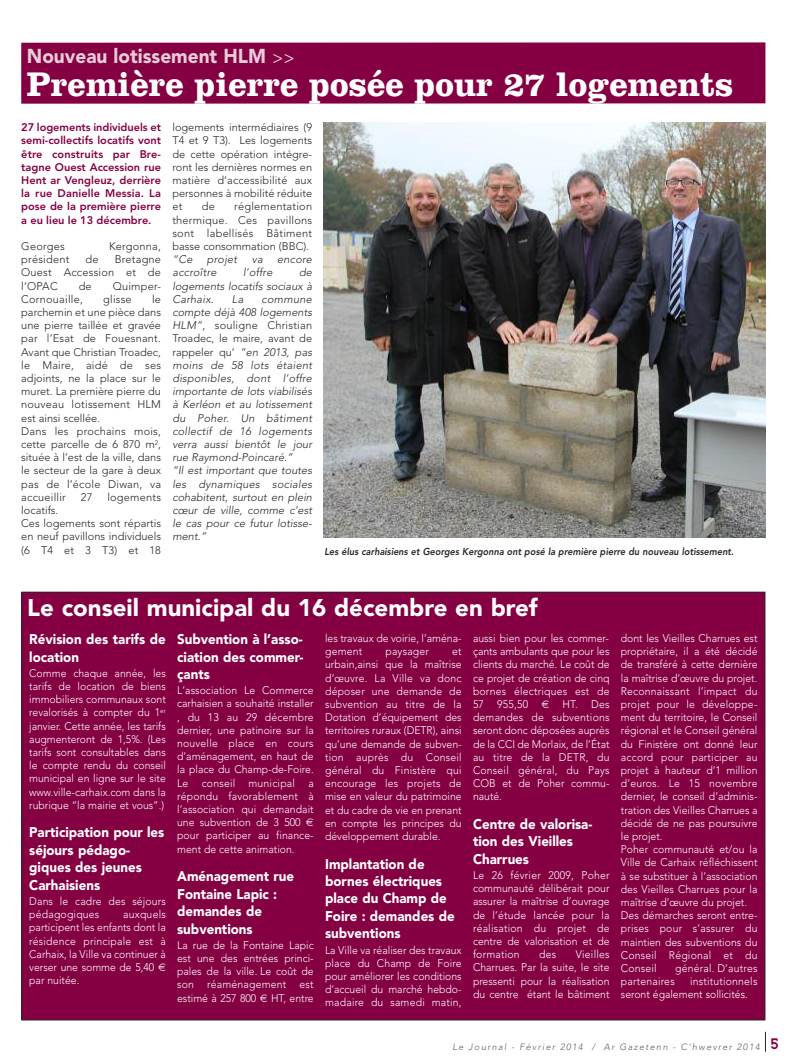
<style>
.page{position:relative;width:808px;height:1063px;background:#fff}
.page>*{position:absolute;margin:0;border:0;box-sizing:border-box;transform-origin:0 0}
.t1{font:700 35px "Clarendon";color:#fff;scale:.95 1}
.t2{font:900 24px "Avenir";color:#fff}
.t3{font:900 20px "Avenir";color:#e7ccd9;scale:.95 1}
.t4{font:900 14px/17.4px "Avenir";color:#fff;scale:.95 1}
.t5{font:300 11px/13.2px "Avenir";color:#fff;text-align:justify;scale:.95 1}
.t6{font:300 11px/13.2px "Avenir";color:#272627;text-align:justify}
.t7{font:italic 300 11px/13.2px "Avenir";letter-spacing:.005em;color:#272627;text-align:justify}
.t8{font:800 11px/13.2px "Avenir";color:#850042;text-align:justify}
.t9{font:300 11px "Avenir";letter-spacing:.02em;color:#272627}
.t10{font:300 11px "Avenir";letter-spacing:.02em;color:#fff;scale:.95 1}
.t11{font:italic 800 10px "Avenir";letter-spacing:.005em;color:#272627;scale:.91 1}
.t12{font:italic 300 9px "Avenir";letter-spacing:.155em;color:#5d5c5d}
.s1{font-family:"Baker Signet";font-weight:400}
.s2{font-style:normal}
.s3{font-family:"Base Nine";font-weight:400;font-style:normal;font-size:16px;color:#850042}
</style>
<div class="page">
<div style="left:22px;top:592px;width:743px;height:428px;background:#850042"></div>
<div style="left:21px;top:42px;width:744px;height:62px;background:#850042"></div>
<img style="left:323px;top:123px;width:442px;height:414px">
<svg style="left:765px;top:1032px;width:1px;height:20px"></svg>
<h3 class="t3" style="left:27px;top:48px;width:284px">Nouveau lotissement HLM <span class="s1">&gt;&gt;</span></h3>
<h1 class="t1" style="left:27px;top:63px;width:745px">Première pierre posée pour 27 logements</h1>
<p class="t8" style="left:21px;top:122px;width:141px">27 logements individuels et semi-collectifs locatifs vont être construits par Bre&shy;tagne Ouest Accession rue Hent ar Vengleuz, derrière la rue Danielle Messia. La pose de la première pierre a eu lieu le 13 décembre.</p>
<p class="t9" style="left:21px;top:242px;width:45px">Georges</p>
<p class="t9" style="left:109px;top:242px;width:54px">Kergonna,</p>
<p class="t9" style="left:21px;top:255px;width:50px">président</p>
<p class="t6" style="left:86px;top:254px;width:15px">de</p>
<p class="t6" style="left:21px;top:254px;width:141px;text-indent:93px">Bretagne Ouest Accession et de l’OPAC</p>
<p class="t6" style="left:79px;top:280px;width:15px">de</p>
<p class="t9" style="left:113px;top:281px;width:50px">Quimper-</p>
<p class="t9" style="left:21px;top:295px;width:63px">Cornouaille,</p>
<p class="t6" style="left:103px;top:293px;width:30px">glisse</p>
<p class="t6" style="left:21px;top:293px;width:141px;text-align:left;text-indent:131px">le parchemin et une pièce dans une pierre taillée et gravée par l’Esat de Fouesnant.<br>Avant que Christian Troadec, le Maire, aidé de ses adjoints, ne la place sur le muret. La première pierre du nouveau lotissement HLM est ainsi scellée.<br>Dans les prochains mois, cette parcelle de 6 870 m<sup>2</sup>, située à l’est de la ville, dans le secteur de la gare à deux pas de l’école Diwan, va accueillir</p>
<p class="t6" style="left:81px;top:491px;width:13px">27</p>
<p class="t9" style="left:107px;top:493px;width:55px">logements</p>
<p class="t6" style="left:21px;top:505px;width:141px;text-align:left">locatifs.<br>Ces logements sont répartis en neuf pavillons individuels (6 T4 et 3 T3) et 18</p>
<p class="t6" style="left:172px;top:122px;width:141px">logements intermédiaires (9<br>T4 et 9 T3). Les logements de cette opération intégre&shy;ront les dernières normes en matière d’accessibilité aux personnes à mobilité réduite et</p>
<p class="t6" style="left:172px;top:201px;width:141px;text-indent:62px">réglementation thermique. Ces pavillons sont labellisés Bâtiment basse consommation (BBC).</p>
<p class="t7" style="left:172px;top:254px;width:22px">“Ce</p>
<p class="t7" style="left:207px;top:254px;width:32px">projet</p>
<p class="t7" style="left:252px;top:254px;width:13px">va</p>
<p class="t7" style="left:277px;top:254px;width:36px">encore</p>
<p class="t7" style="left:172px;top:267px;width:46px">accroître</p>
<p class="t7" style="left:243px;top:267px;width:31px">l’offre</p>
<p class="t6" style="left:202px;top:201px;width:15px">de</p>
<p class="t7" style="left:172px;top:267px;width:141px;text-indent:127px">de logements locatifs sociaux à Carhaix.</p>
<p class="t7" style="left:232px;top:293px;width:13px">La</p>
<p class="t7" style="left:172px;top:293px;width:141px;text-align:left;text-indent:89px">commune compte déjà 408 logements<br>HLM”<span class="s2">, souligne Christian<br>Troadec, le maire, avant de rappeler qu’</span> ”en 2013, pas moins de 58 lots étaient disponibles, dont l’offre importante de lots viabilisés à Kerléon et au lotissement du Poher. Un bâtiment collectif de 16 logements verra aussi bientôt le jour rue Raymond-Poincaré.”<br>“Il est important que toutes les dynamiques sociales cohabitent, surtout en plein cœur de ville, comme c’est le cas pour ce futur lotisse&shy;ment.”</p>
<p class="t11" style="left:324px;top:548px;width:451px">Les élus carhaisiens et Georges Kergonna ont posé la première pierre du nouveau lotissement.</p>
<h2 class="t2" style="left:27px;top:598px;width:512px">Le conseil municipal du 16 décembre en bref</h2>
<p class="t4" style="left:29px;top:632px;width:145px">Révision des tarifs de location</p>
<p class="t5" style="left:29px;top:667px;width:145px">Comme chaque année, les tarifs de location de biens immobiliers communaux sont revalorisés à compter du 1<sup>er </sup>janvier. Cette année, les tarifs augmenteront de 1,5%. (Les tarifs sont consultables dans le compte rendu du conseil municipal en ligne sur le site www.ville-carhaix.com dans la rubrique “la mairie et vous”.)</p>
<p class="t4" style="left:29px;top:825px;width:144px">Participation pour les séjours pédago&shy;giques des jeunes<br>Carhaisiens</p>
<p class="t5" style="left:29px;top:895px;width:145px">Dans le cadre des séjours pédagogiques</p>
<p class="t4" style="left:177px;top:632px;width:134px;text-align:justify">Subvention à l’asso&shy;ciation des commer&shy;çants</p>
<p class="t5" style="left:177px;top:685px;width:145px;text-align:left">L’association Le Commerce carhaisien a souhaité installer , du 13 au 29 décembre dernier, une patinoire sur la nouvelle place en cours d’aménagement, en haut de la place du Champ-de-Foire.<br>Le conseil municipal a répondu favorablement à l’association qui demandait une subvention de 3 500 pour participer au finance&shy;ment de cette animation.</p>
<p class="t4" style="left:177px;top:869px;width:125px">Aménagement rue<br>Fontaine Lapic : demandes de subventions</p>
<p class="t5" style="left:177px;top:939px;width:145px">La rue de la Fontaine Lapic est une des entrées princi&shy;pales de la ville. Le coût de son réaménagement est estimé à 257 800</p>
<p class="t5" style="left:325px;top:632px;width:145px">les travaux de voirie, l’aména&shy;gement</p>
<p class="t5" style="left:473px;top:632px;width:145px">aussi bien pour les commer&shy;çants ambulants que pour les clients du marché. Le coût de ce projet de création de cinq bornes électriques est de 57 955,50</p>
<p class="t5" style="left:325px;top:646px;width:145px;text-indent:127px">et urbain,ainsi que la maîtrise d’œuvre. La Ville va donc déposer une demande de subvention au titre de la Dotation d’équipement des territoires ruraux (DETR), ainsi qu’une demande de subven&shy;tion auprès du Conseil général du Finistère qui encourage les projets de mise en valeur du patrimoine et du cadre de vie en prenant en compte les principes du développement durable.</p>
<p class="t4" style="left:325px;top:856px;width:138px">Implantation de bornes électriques place du Champ de<br>Foire : demandes de subventions</p>
<p class="t5" style="left:325px;top:944px;width:145px">La Ville va réaliser des travaux place du Champ de Foire pour améliorer les conditions d’accueil du marché hebdo&shy;madaire du samedi matin,</p>
<p class="t10" style="left:385px;top:647px;width:47px">paysager</p>
<p class="t5" style="left:473px;top:698px;width:145px;text-indent:89px">HT. Des demandes de subventions seront donc déposées auprès de la CCI de Morlaix, de l’État au titre de la DETR, du Conseil général, du Pays COB et de Poher commu&shy;nauté.</p>
<p class="t4" style="left:473px;top:817px;width:127px">Centre de valorisa&shy;tion des Vieilles<br>Charrues</p>
<p class="t5" style="left:473px;top:870px;width:145px">Le 26 février 2009, Poher communauté délibérait pour assurer la maîtrise d’ouvrage de l’étude lancée pour la réalisation du projet de centre de valorisation et de formation</p>
<p class="t5" style="left:29px;top:909px;width:145px;text-align:left;text-indent:94px">auxquels participent les enfants dont la résidence principale est à<br>Carhaix, la Ville va continuer à verser une somme de 5,40 par nuitée.</p>
<p class="t5" style="left:473px;top:949px;width:145px;text-indent:103px">Vieilles Charrues. Par la suite, le site pressenti pour la réalisation du centre étant le bâtiment</p>
<p class="t5" style="left:539px;top:949px;width:19px">des</p>
<p class="t5" style="left:271px;top:992px;width:46px">HT, entre</p>
<p class="t5" style="left:621px;top:632px;width:145px;text-align:left">dont les Vieilles Charrues est propriétaire, il a été décidé de transféré à cette dernière la maîtrise d’œuvre du projet.<br>Reconnaissant l’impact du projet pour le développe&shy;ment du territoire, le Conseil régional et le Conseil général du Finistère ont donné leur accord pour participer au projet à hauteur d’1 million d’euros. Le 15 novembre dernier, le conseil d’adminis&shy;tration des Vieilles Charrues a décidé de ne pas poursuivre le projet.<br>Poher communauté et/ou la<br>Ville de Carhaix réfléchissent à se substituer à l’association des Vieilles Charrues pour la maîtrise d’œuvre du projet.<br>Des démarches seront entre&shy;prises pour s’assurer du maintien des subventions du<br>Conseil Régional et du<br>Conseil</p>
<p class="t10" style="left:675px;top:964px;width:88px">général. D’autres</p>
<p class="t5" style="left:621px;top:976px;width:145px;text-indent:69px">institutionnels seront également sollicités.</p>
<p class="t10" style="left:621px;top:977px;width:58px">partenaires</p>
<p class="t12" style="left:453px;top:1043px;width:328px">Le Journal - Février 2014 / Ar Gazetenn - C’hwevrer 2014 <span class="s3">5</span></p>
</div>
